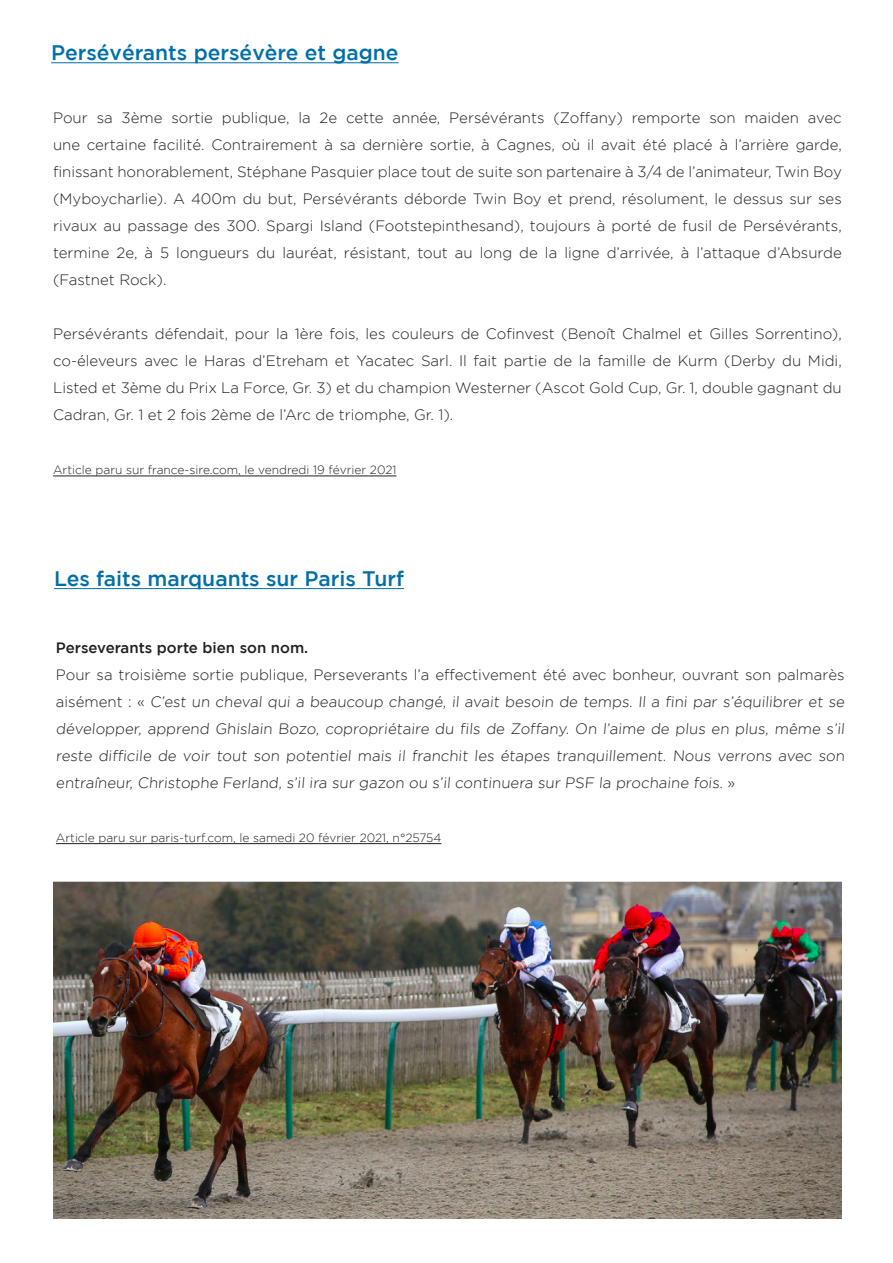
<style>
.page{position:relative;width:893px;height:1263px;background:#fff}
.page>*{position:absolute;margin:0;border:0;box-sizing:border-box;transform-origin:0 0}
.t1{font:500 21px "Gotham";color:#006fa8}
.t2{font:300 15px/27px "Gotham";color:#231f20;text-align:justify}
.t3{font:500 15px "Gotham";color:#231f20}
.t4{font:300 12px "Gotham";color:#231f20}
</style>
<div class="page">
<hr style="left:54px;top:588px;width:350px;height:1px;background:#006fa8">
<hr style="left:56px;top:843px;width:385px;height:1px;background:#231f20">
<hr style="left:51px;top:63px;width:348px;height:1px;background:#006fa8">
<hr style="left:53px;top:476px;width:343px;height:1px;background:#231f20">
<img style="left:53px;top:882px;width:789px;height:336px">
<p class="t1" style="left:51px;top:41px;width:349px">Persévérants persévère et gagne</p>
<p class="t2" style="left:53px;top:104px;width:790px">Pour sa 3ème sortie publique, la 2e cette année, Persévérants (Zoffany) remporte son maiden avec une certaine facilité. Contrairement à sa dernière sortie, à Cagnes, où il avait été placé à l’arrière garde, finissant honorablement, Stéphane Pasquier place tout de suite son partenaire à 3/4 de l’animateur, Twin Boy (Myboycharlie). A 400m du but, Persévérants déborde Twin Boy et prend, résolument, le dessus sur ses rivaux au passage des 300. Spargi Island (Footstepinthesand), toujours à porté de fusil de Persévérants, termine 2e, à 5 longueurs du lauréat, résistant, tout au long de la ligne d’arrivée, à l’attaque d’Absurde (Fastnet Rock).</p>
<p class="t2" style="left:53px;top:320px;width:790px">Persévérants défendait, pour la 1ère fois, les couleurs de Cofinvest (Benoît Chalmel et Gilles Sorrentino), co-éleveurs avec le Haras d’Etreham et Yacatec Sarl. Il fait partie de la famille de Kurm (Derby du Midi, Listed et 3ème du Prix La Force, Gr. 3) et du champion Westerner (Ascot Gold Cup, Gr. 1, double gagnant du Cadran, Gr. 1 et 2 fois 2ème de l’Arc de triomphe, Gr. 1).</p>
<p class="t4" style="left:53px;top:463px;width:345px">Article paru sur france-sire.com, le vendredi 19 février 2021</p>
<p class="t1" style="left:54px;top:566px;width:352px">Les faits marquants sur Paris Turf</p>
<p class="t3" style="left:56px;top:639px;width:254px">Perseverants porte bien son nom.</p>
<p class="t2" style="left:56px;top:661px;width:792px">Pour sa troisième sortie publique, Perseverants l’a effectivement été avec bonheur, ouvrant son palmarès aisément : « C’est un cheval qui a beaucoup changé, il avait besoin de temps. Il a fini par s’équilibrer et se développer, apprend Ghislain Bozo, copropriétaire du fils de Zoffany. On l’aime de plus en plus, même s’il reste difficile de voir tout son potentiel mais il franchit les étapes tranquillement. Nous verrons avec son entraîneur, Christophe Ferland, s’il ira sur gazon ou s’il continuera sur PSF la prochaine fois. »</p>
<p class="t4" style="left:56px;top:831px;width:387px">Article paru sur paris-turf.com, le samedi 20 février 2021, n°25754</p>
</div>
